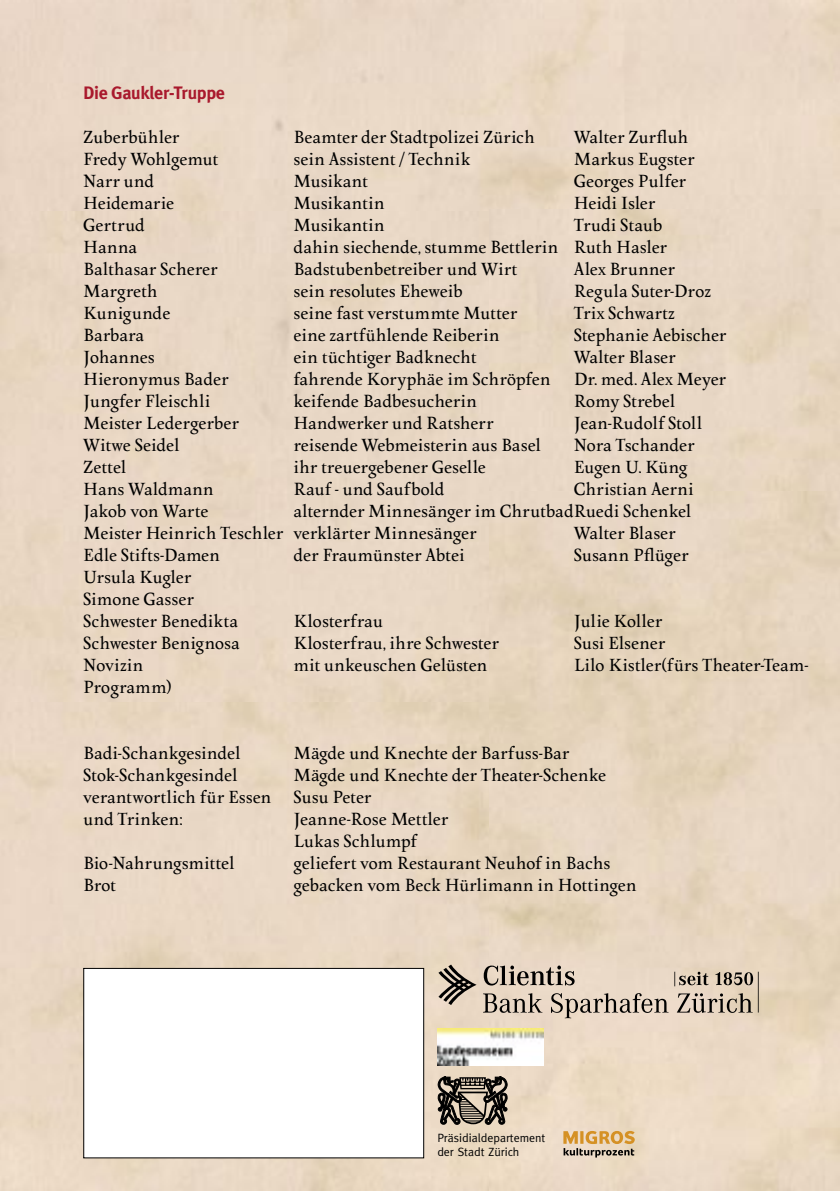
<style>
.page{position:relative;width:840px;height:1191px;background:#fff}
.page>*{position:absolute;margin:0;border:0;box-sizing:border-box;transform-origin:0 0}
.t1{font:18px/22px "Pan Da Ma";letter-spacing:-.01em;color:#000}
.t2{font:700 18px "Meta Plus";letter-spacing:-.02em;color:#a9192d}
.t3{font:12px/14px "Meta";color:#000}
</style>
<div class="page">
<img style="left:0;top:0;width:839px;height:1191px">
<svg style="left:563px;top:1131px;width:71px;height:26px"></svg>
<img style="left:437px;top:1028px;width:106px;height:37px">
<svg style="left:483px;top:965px;width:91px;height:20px"></svg>
<svg style="left:483px;top:993px;width:59px;height:19px"></svg>
<svg style="left:550px;top:993px;width:118px;height:25px"></svg>
<svg style="left:438px;top:964px;width:38px;height:41px"></svg>
<svg style="left:674px;top:971px;width:84px;height:42px"></svg>
<svg style="left:437px;top:1074px;width:70px;height:51px"></svg>
<svg style="left:83px;top:968px;width:341px;height:190px"></svg>
<p class="t2" style="left:83px;top:82px;width:143px">Die Gaukler-Truppe</p>
<p class="t1" style="left:83px;top:126px;width:98px">Zuberbühler</p>
<p class="t1" style="left:293px;top:126px;width:243px">Beamter der Stadtpolizei Zürich</p>
<p class="t1" style="left:573px;top:126px;width:116px">Walter Zurfluh</p>
<p class="t1" style="left:83px;top:148px;width:137px">Fredy Wohlgemut</p>
<p class="t1" style="left:293px;top:148px;width:178px">sein Assistent / Technik</p>
<p class="t1" style="left:573px;top:148px;width:122px">Markus Eugster</p>
<p class="t1" style="left:83px;top:170px;width:73px">Narr und</p>
<p class="t1" style="left:293px;top:170px;width:76px">Musikant</p>
<p class="t1" style="left:573px;top:170px;width:114px">Georges Pulfer</p>
<p class="t1" style="left:83px;top:192px;width:92px">Heidemarie</p>
<p class="t1" style="left:293px;top:192px;width:93px">Musikantin</p>
<p class="t1" style="left:573px;top:192px;width:83px">Heidi Isler</p>
<p class="t1" style="left:83px;top:214px;width:63px">Gertrud</p>
<p class="t1" style="left:293px;top:214px;width:93px">Musikantin</p>
<p class="t1" style="left:573px;top:214px;width:90px">Trudi Staub</p>
<p class="t1" style="left:83px;top:236px;width:56px">Hanna</p>
<p class="t1" style="left:293px;top:236px;width:375px">dahin siechende, stumme Bettlerin Ruth Hasler</p>
<p class="t1" style="left:83px;top:258px;width:136px">Balthasar Scherer</p>
<p class="t1" style="left:293px;top:258px;width:225px">Badstubenbetreiber und Wirt</p>
<p class="t1" style="left:573px;top:258px;width:103px">Alex Brunner</p>
<p class="t1" style="left:83px;top:280px;width:76px">Margreth</p>
<p class="t1" style="left:293px;top:280px;width:171px">sein resolutes Eheweib</p>
<p class="t1" style="left:573px;top:280px;width:139px">Regula Suter-Droz</p>
<p class="t1" style="left:83px;top:302px;width:89px">Kunigunde</p>
<p class="t1" style="left:293px;top:302px;width:225px">seine fast verstummte Mutter</p>
<p class="t1" style="left:573px;top:302px;width:103px">Trix Schwartz</p>
<p class="t1" style="left:83px;top:324px;width:63px">Barbara</p>
<p class="t1" style="left:293px;top:324px;width:208px">eine zartfühlende Reiberin</p>
<p class="t1" style="left:573px;top:324px;width:154px">Stephanie Aebischer</p>
<p class="t1" style="left:83px;top:346px;width:73px">Johannes</p>
<p class="t1" style="left:293px;top:346px;width:184px">ein tüchtiger Badknecht</p>
<p class="t1" style="left:573px;top:346px;width:103px">Walter Blaser</p>
<p class="t1" style="left:83px;top:368px;width:147px">Hieronymus Bader</p>
<p class="t1" style="left:293px;top:368px;width:259px">fahrende Koryphäe im Schröpfen</p>
<p class="t1" style="left:573px;top:368px;width:154px">Dr. med. Alex Meyer</p>
<p class="t1" style="left:83px;top:390px;width:129px">Jungfer Fleischli</p>
<p class="t1" style="left:293px;top:390px;width:185px">keifende Badbesucherin</p>
<p class="t1" style="left:573px;top:390px;width:103px">Romy Strebel</p>
<p class="t1" style="left:83px;top:412px;width:157px">Meister Ledergerber</p>
<p class="t1" style="left:293px;top:412px;width:201px">Handwerker und Ratsherr</p>
<p class="t1" style="left:573px;top:412px;width:130px">Jean-Rudolf Stoll</p>
<p class="t1" style="left:83px;top:434px;width:98px">Witwe Seidel</p>
<p class="t1" style="left:293px;top:434px;width:249px">reisende Webmeisterin aus Basel</p>
<p class="t1" style="left:573px;top:434px;width:122px">Nora Tschander</p>
<p class="t1" style="left:83px;top:456px;width:45px">Zettel</p>
<p class="t1" style="left:293px;top:456px;width:194px">ihr treuergebener Geselle</p>
<p class="t1" style="left:573px;top:456px;width:115px">Eugen U. Küng</p>
<p class="t1" style="left:83px;top:478px;width:132px">Hans Waldmann</p>
<p class="t1" style="left:293px;top:478px;width:153px">Rauf - und Saufbold</p>
<p class="t1" style="left:573px;top:478px;width:122px">Christian Aerni</p>
<p class="t1" style="left:83px;top:500px;width:127px">Jakob von Warte</p>
<p class="t1" style="left:83px;top:500px;width:609px;text-indent:210px">alternder Minnesänger im Chrutbad Ruedi Schenkel<br>Meister Heinrich Teschler verklärter Minnesänger</p>
<p class="t1" style="left:573px;top:522px;width:103px">Walter Blaser</p>
<p class="t1" style="left:83px;top:544px;width:138px">Edle Stifts-Damen</p>
<p class="t1" style="left:293px;top:544px;width:173px">der Fraumünster Abtei</p>
<p class="t1" style="left:573px;top:544px;width:116px">Susann Pflüger</p>
<p class="t1" style="left:83px;top:566px;width:156px">Ursula Kugler<br>Simone Gasser<br>Schwester Benedikta</p>
<p class="t1" style="left:293px;top:610px;width:91px">Klosterfrau</p>
<p class="t1" style="left:573px;top:610px;width:90px">Julie Koller</p>
<p class="t1" style="left:83px;top:632px;width:158px">Schwester Benignosa</p>
<p class="t1" style="left:293px;top:632px;width:207px">Klosterfrau, ihre Schwester</p>
<p class="t1" style="left:573px;top:632px;width:93px">Susi Elsener</p>
<p class="t1" style="left:83px;top:654px;width:62px">Novizin</p>
<p class="t1" style="left:293px;top:654px;width:196px">mit unkeuschen Gelüsten</p>
<p class="t1" style="left:573px;top:654px;width:236px">Lilo Kistler(fürs Theater-Team-</p>
<p class="t1" style="left:83px;top:676px;width:90px">Programm)</p>
<p class="t1" style="left:83px;top:742px;width:159px">Badi-Schankgesindel</p>
<p class="t1" style="left:293px;top:742px;width:277px">Mägde und Knechte der Barfuss-Bar</p>
<p class="t1" style="left:83px;top:764px;width:156px">Stok-Schankgesindel</p>
<p class="t1" style="left:83px;top:764px;width:524px;text-indent:210px">Mägde und Knechte der Theater-Schenke verantwortlich für Essen Susu Peter<br>und Trinken:</p>
<p class="t1" style="left:293px;top:808px;width:156px">Jeanne-Rose Mettler<br>Lukas Schlumpf</p>
<p class="t1" style="left:83px;top:852px;width:153px">Bio-Nahrungsmittel</p>
<p class="t1" style="left:293px;top:852px;width:318px">geliefert vom Restaurant Neuhof in Bachs</p>
<p class="t1" style="left:83px;top:874px;width:34px">Brot</p>
<p class="t1" style="left:293px;top:874px;width:345px">gebacken vom Beck Hürlimann in Hottingen</p>
<p class="t3" style="left:437px;top:1130px;width:110px">Präsidialdepartement der Stadt Zürich</p>
</div>
